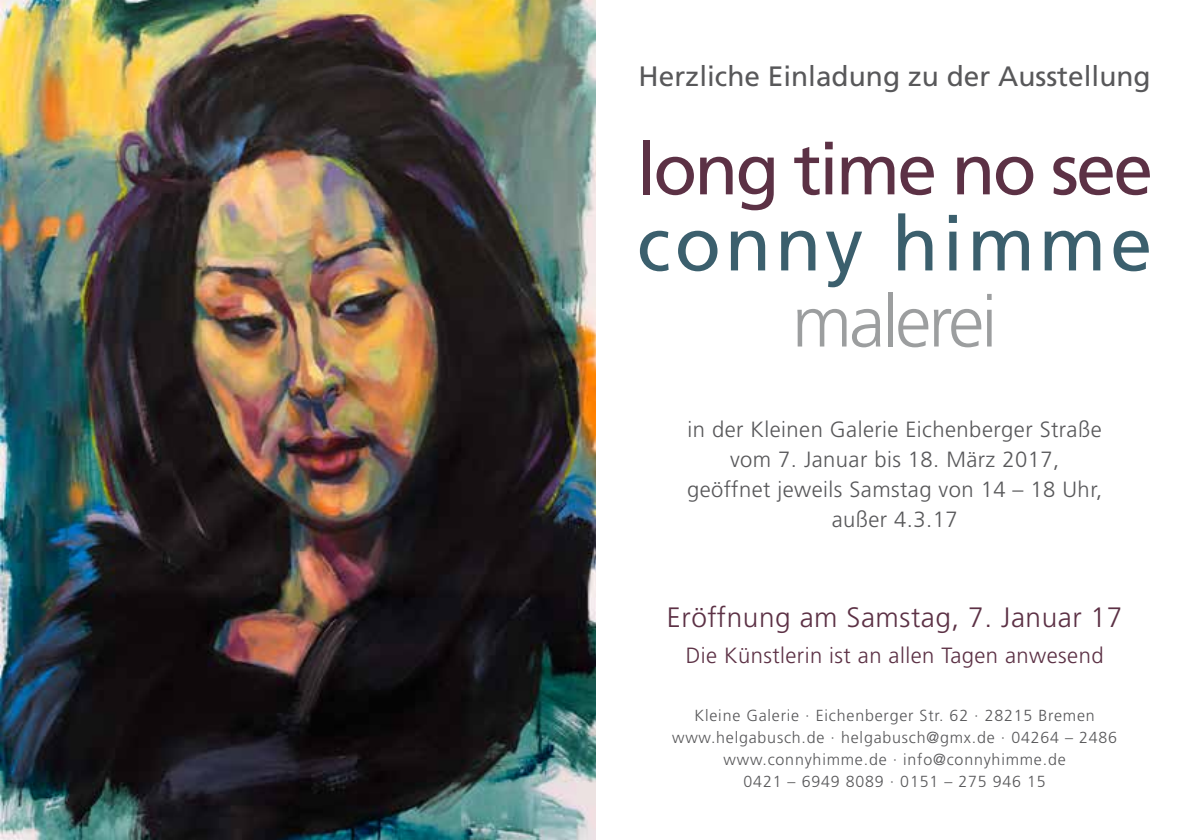
<style>
.page{position:relative;width:1191px;height:840px;background:#fff}
.page>*{position:absolute;margin:0;border:0;box-sizing:border-box;transform-origin:0 0}
.t1{font:76px "Frutiger";letter-spacing:.05em;color:#3b5f6d}
.t2{font:72px "Frutiger";letter-spacing:-.04em;color:#5c3145}
.t3{font:300 72px "Frutiger";letter-spacing:-.04em;color:#9c9e9f}
.t4{font:28px "Frutiger";color:#58585a}
.t5{font:300 28px "Frutiger";letter-spacing:.02em;color:#5c3145}
.t6{font:300 22px/30px "Frutiger";letter-spacing:.02em;color:#58585a;text-align:center}
.t7{font:300 22px "Frutiger";letter-spacing:.02em;color:#5c3145}
.t8{font:300 16px/22px "Frutiger";letter-spacing:.05em;color:#58585a;text-align:center}
</style>
<div class="page">
<img style="left:0;top:0;width:595px;height:839px">
<h3 class="t4" style="left:638px;top:60px;width:513px">Herzliche Einladung zu der Ausstellung</h3>
<h2 class="t2" style="left:636px;top:127px;width:518px">long time no see</h2>
<h1 class="t1" style="left:637px;top:199px;width:517px">conny himme</h1>
<h2 class="t3" style="left:792px;top:281px;width:207px">malerei</h2>
<h3 class="t6" style="left:687px;top:413px;width:416px">in der Kleinen Galerie Eichenberger Straße vom 7. Januar bis 18. März 2017, geöffnet jeweils Samstag von 14 – 18 Uhr, außer 4.3.17</h3>
<h3 class="t5" style="left:667px;top:601px;width:457px">Eröffnung am Samstag, 7. Januar 17</h3>
<h3 class="t7" style="left:685px;top:642px;width:419px">Die Künstlerin ist an allen Tagen anwesend</h3>
<p class="t8" style="left:672px;top:704px;width:446px">Kleine Galerie · Eichenberger Str. 62 · 28215 Bremen www.helgabusch.de · helgabusch@gmx.de · 04264 – 2486 www.connyhimme.de · info@connyhimme.de<br>0421 – 6949 8089 · 0151 – 275 946 15</p>
</div>
